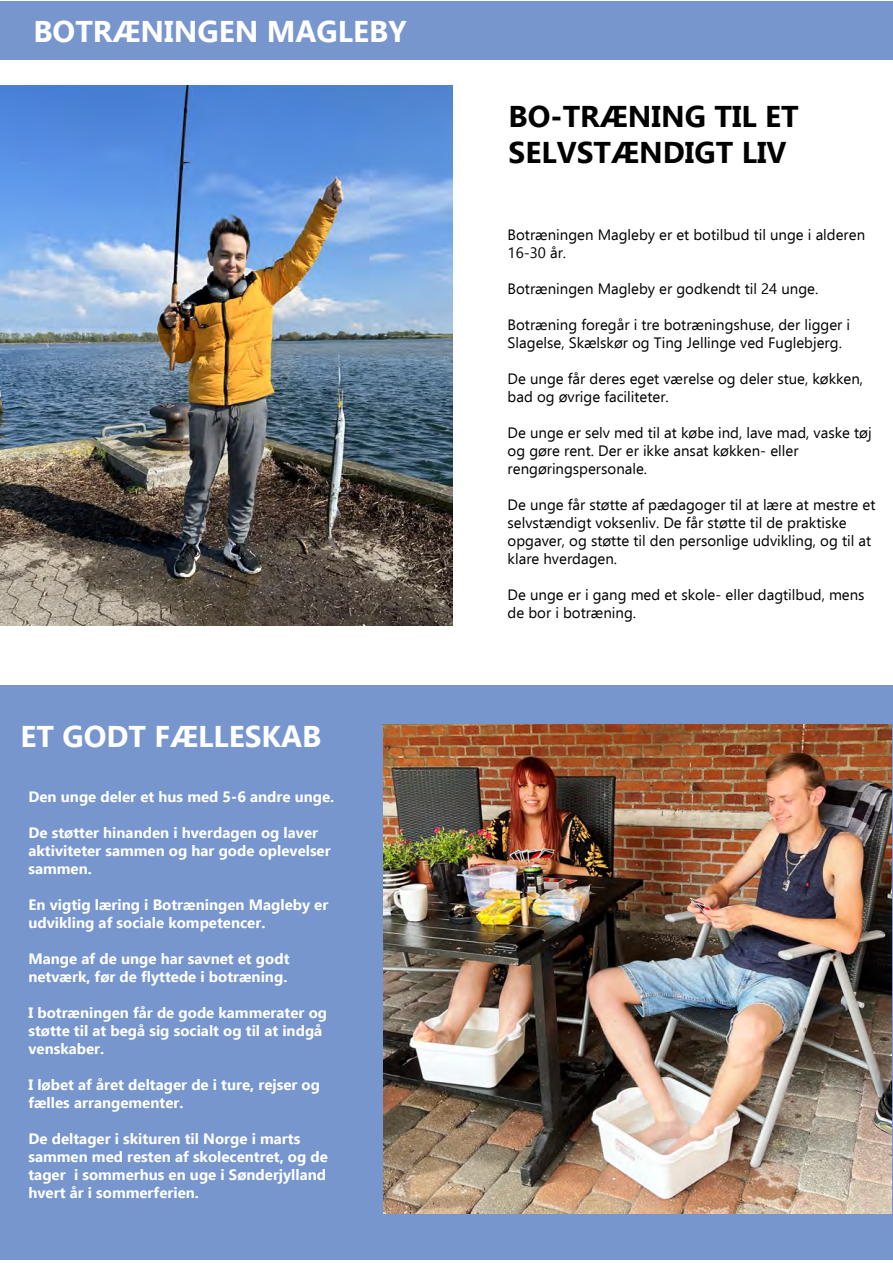
<style>
.page{position:relative;width:893px;height:1263px;background:#fff}
.page>*{position:absolute;margin:0;border:0;box-sizing:border-box;transform-origin:0 0}
.t1{font:700 30px "Ebrima";color:#fff}
.t2{font:700 30px/36px "Ebrima";color:#000}
.t3{font:15px/18px "Ebrima";color:#000}
.t4{font:700 15px/18px "Ebrima";color:#fff}
</style>
<div class="page">
<div style="left:0;top:1px;width:893px;height:59px;background:#7796cd"></div>
<div style="left:0;top:685px;width:893px;height:574px;background:#7796cd"></div>
<img style="left:1px;top:85px;width:452px;height:540px">
<img style="left:383px;top:725px;width:509px;height:489px">
<h1 class="t1" style="left:33px;top:7px;width:375px">BOTRÆNINGEN MAGLEBY</h1>
<h1 class="t1" style="left:21px;top:713px;width:302px">ET GODT FÆLLESKAB</h1>
<p class="t4" style="left:28px;top:786px;width:307px">Den unge deler et hus med 5-6 andre unge.</p>
<p class="t4" style="left:28px;top:822px;width:304px">De støtter hinanden i hverdagen og laver aktiviteter sammen og har gode oplevelser sammen.</p>
<p class="t4" style="left:28px;top:894px;width:301px">En vigtig læring i Botræningen Magleby er udvikling af sociale kompetencer.</p>
<p class="t4" style="left:28px;top:948px;width:263px">Mange af de unge har savnet et godt netværk, før de flyttede i botræning.</p>
<p class="t4" style="left:28px;top:1002px;width:300px">I botræningen får de gode kammerater og støtte til at begå sig socialt og til at indgå venskaber.</p>
<p class="t4" style="left:28px;top:1074px;width:293px">I løbet af året deltager de i ture, rejser og fælles arrangementer.</p>
<p class="t4" style="left:28px;top:1128px;width:301px">De deltager i skituren til Norge i marts sammen med resten af skolecentret, og de tager i sommerhus en uge i Sønderjylland hvert år i sommerferien.</p>
<h1 class="t2" style="left:509px;top:96px;width:292px">BO-TRÆNING TIL ET<br>SELVSTÆNDIGT LIV</h1>
<p class="t3" style="left:508px;top:225px;width:359px">Botræningen Magleby er et botilbud til unge i alderen<br>16-30 år.</p>
<p class="t3" style="left:508px;top:279px;width:312px">Botræningen Magleby er godkendt til 24 unge.</p>
<p class="t3" style="left:508px;top:315px;width:344px">Botræning foregår i tre botræningshuse, der ligger i<br>Slagelse, Skælskør og Ting Jellinge ved Fuglebjerg.</p>
<p class="t3" style="left:508px;top:369px;width:357px">De unge får deres eget værelse og deler stue, køkken, bad og øvrige faciliteter.</p>
<p class="t3" style="left:508px;top:423px;width:366px">De unge er selv med til at købe ind, lave mad, vaske tøj og gøre rent. Der er ikke ansat køkken- eller rengøringspersonale.</p>
<p class="t3" style="left:508px;top:495px;width:369px">De unge får støtte af pædagoger til at lære at mestre et selvstændigt voksenliv. De får støtte til de praktiske opgaver, og støtte til den personlige udvikling, og til at klare hverdagen.</p>
<p class="t3" style="left:508px;top:585px;width:359px">De unge er i gang med et skole- eller dagtilbud, mens de bor i botræning.</p>
</div>
